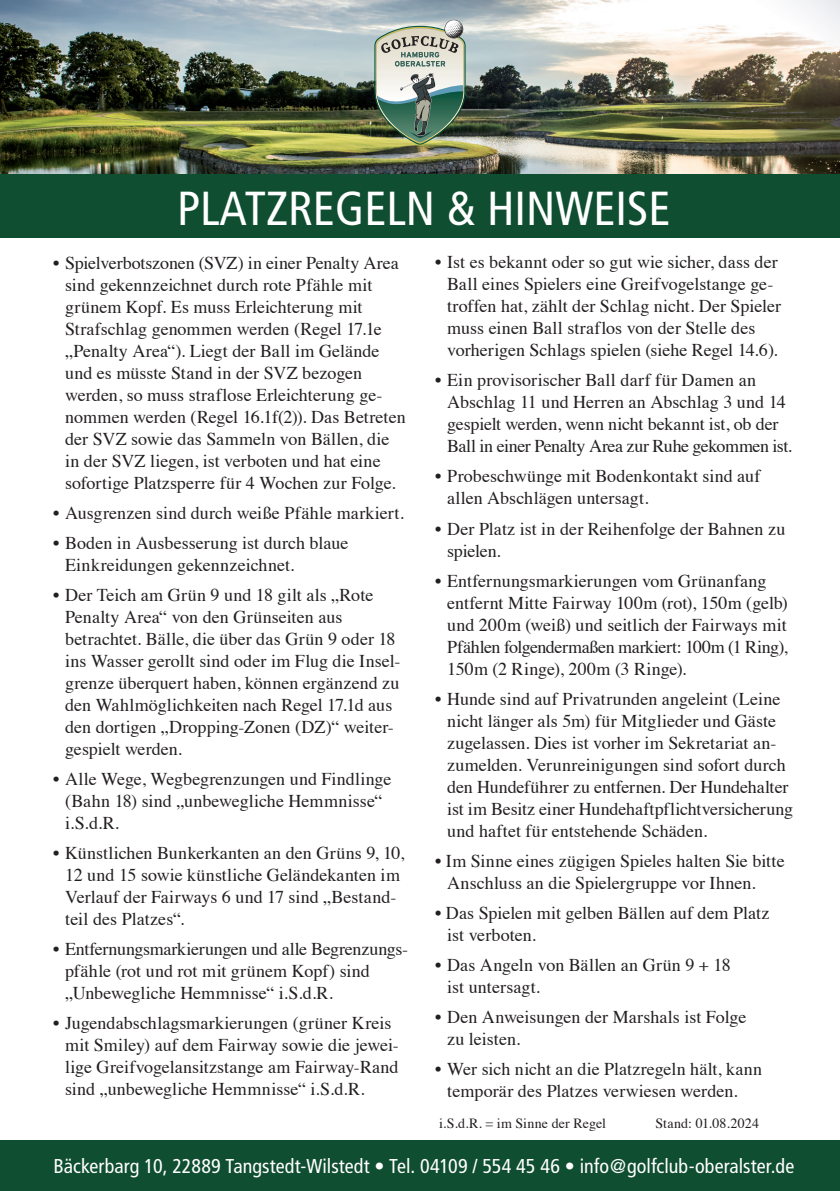
<style>
.page{position:relative;width:840px;height:1191px;background:#fff}
.page>*{position:absolute;margin:0;border:0;box-sizing:border-box;transform-origin:0 0}
.t1{font:condensed 47.8px "Frutiger";color:#fff}
.t2{font:condensed 20px "Frutiger";letter-spacing:.005em;color:#fff}
.t3{font:18px/22px "Times";color:#231f20}
.t4{font:14px "Times";letter-spacing:.01em;color:#231f20}
</style>
<div class="page">
<div style="left:0;top:1140px;width:839px;height:51px;background:#0f4e30"></div>
<img style="left:0;top:0;width:839px;height:174px">
<img style="left:374px;top:20px;width:91px;height:125px">
<div style="left:0;top:174px;width:839px;height:63px;background:#0f4e30"></div>
<h1 class="t1" style="left:177px;top:180px;width:494px">PLATZREGELN &amp; HINWEISE</h1>
<p class="t3" style="left:65px;top:250px;width:342px;text-indent:-12px">• Spielverbotszonen (SVZ) in einer Penalty Area sind gekennzeichnet durch rote Pfähle mit grünem Kopf. Es muss Erleichterung mit Strafschlag genommen werden (Regel 17.1e „Penalty Area“). Liegt der Ball im Gelände und es müsste Stand in der SVZ bezogen werden, so muss straflose Erleichterung ge&shy;nommen werden (Regel 16.1f(2)). Das Betreten der SVZ sowie das Sammeln von Bällen, die in der SVZ liegen, ist verboten und hat eine sofortige Platzsperre für 4 Wochen zur Folge.</p>
<p class="t3" style="left:53px;top:500px;width:352px">• Ausgrenzen sind durch weiße Pfähle markiert.</p>
<p class="t3" style="left:65px;top:530px;width:285px;text-indent:-12px">• Boden in Ausbesserung ist durch blaue<br>Einkreidungen gekennzeichnet.</p>
<p class="t3" style="left:65px;top:582px;width:337px;text-indent:-12px">• Der Teich am Grün 9 und 18 gilt als „Rote Penalty Area“ von den Grünseiten aus betrachtet. Bälle, die über das Grün 9 oder 18 ins Wasser gerollt sind oder im Flug die Insel&shy;grenze überquert haben, können ergänzend zu den Wahlmöglichkeiten nach Regel 17.1d aus den dortigen „Dropping-Zonen (DZ)“ weiter&shy;gespielt werden.</p>
<p class="t3" style="left:65px;top:766px;width:328px;text-indent:-12px">• Alle Wege, Wegbegrenzungen und Findlinge (Bahn 18) sind „unbewegliche Hemmnisse“ i.S.d.R.</p>
<p class="t3" style="left:65px;top:840px;width:341px;text-indent:-12px">• Künstlichen Bunkerkanten an den Grüns 9, 10, 12 und 15 sowie künstliche Geländekanten im Verlauf der Fairways 6 und 17 sind „Bestand&shy;teil des Platzes“.</p>
<p class="t3" style="left:65px;top:936px;width:344px;text-indent:-12px">• Entfernungsmarkierungen und alle Begrenzungs&shy;pfähle (rot und rot mit grünem Kopf) sind „Unbewegliche Hemmnisse“ i.S.d.R.</p>
<p class="t3" style="left:65px;top:1010px;width:335px;text-indent:-12px">• Jugendabschlagsmarkierungen (grüner Kreis mit Smiley) auf dem Fairway sowie die jewei&shy;lige Greifvogelansitzstange am Fairway-Rand sind „unbewegliche Hemmnisse“ i.S.d.R.</p>
<p class="t3" style="left:447px;top:250px;width:335px;text-indent:-12px">• Ist es bekannt oder so gut wie sicher, dass der Ball eines Spielers eine Greifvogelstange ge&shy;troffen hat, zählt der Schlag nicht. Der Spieler muss einen Ball straflos von der Stelle des vorherigen Schlags spielen (siehe Regel 14.6).</p>
<p class="t3" style="left:447px;top:368px;width:346px;text-indent:-12px">• Ein provisorischer Ball darf für Damen an Abschlag 11 und Herren an Abschlag 3 und 14 gespielt werden, wenn nicht bekannt ist, ob der Ball in einer Penalty Area zur Ruhe gekommen ist.</p>
<p class="t3" style="left:447px;top:464px;width:315px;text-indent:-12px">• Probeschwünge mit Bodenkontakt sind auf allen Abschlägen untersagt.</p>
<p class="t3" style="left:447px;top:516px;width:339px;text-indent:-12px">• Der Platz ist in der Reihenfolge der Bahnen zu spielen.</p>
<p class="t3" style="left:447px;top:568px;width:342px;text-indent:-12px">• Entfernungsmarkierungen vom Grünanfang entfernt Mitte Fairway 100m (rot), 150m (gelb) und 200m (weiß) und seitlich der Fairways mit Pfählen folgendermaßen markiert: 100m (1 Ring), 150m (2 Ringe), 200m (3 Ringe).</p>
<p class="t3" style="left:447px;top:686px;width:347px;text-indent:-12px">• Hunde sind auf Privatrunden angeleint (Leine nicht länger als 5m) für Mitglieder und Gäste zugelassen. Dies ist vorher im Sekretariat an&shy;zumelden. Verunreinigungen sind sofort durch den Hundeführer zu entfernen. Der Hundehalter ist im Besitz einer Hundehaftpflichtversicherung und haftet für entstehende Schäden.</p>
<p class="t3" style="left:447px;top:848px;width:339px;text-indent:-12px">• Im Sinne eines zügigen Spieles halten Sie bitte<br>Anschluss an die Spielergruppe vor Ihnen.</p>
<p class="t3" style="left:447px;top:900px;width:323px;text-indent:-12px">• Das Spielen mit gelben Bällen auf dem Platz ist verboten.</p>
<p class="t3" style="left:447px;top:952px;width:285px;text-indent:-12px">• Das Angeln von Bällen an Grün 9 + 18 ist untersagt.</p>
<p class="t3" style="left:447px;top:1004px;width:300px;text-indent:-12px">• Den Anweisungen der Marshals ist Folge zu leisten.</p>
<p class="t3" style="left:447px;top:1056px;width:316px;text-indent:-12px">• Wer sich nicht an die Platzregeln hält, kann temporär des Platzes verwiesen werden.</p>
<p class="t4" style="left:439px;top:1110px;width:168px">i.S.d.R. = im Sinne der Regel</p>
<p class="t4" style="left:655px;top:1110px;width:105px">Stand: 01.08.2024</p>
<p class="t2" style="left:53px;top:1154px;width:742px">Bäckerbarg 10, 22889 Tangstedt-Wilstedt • Tel. 04109 / 554 45 46 • info@golfclub-oberalster.de</p>
</div>
